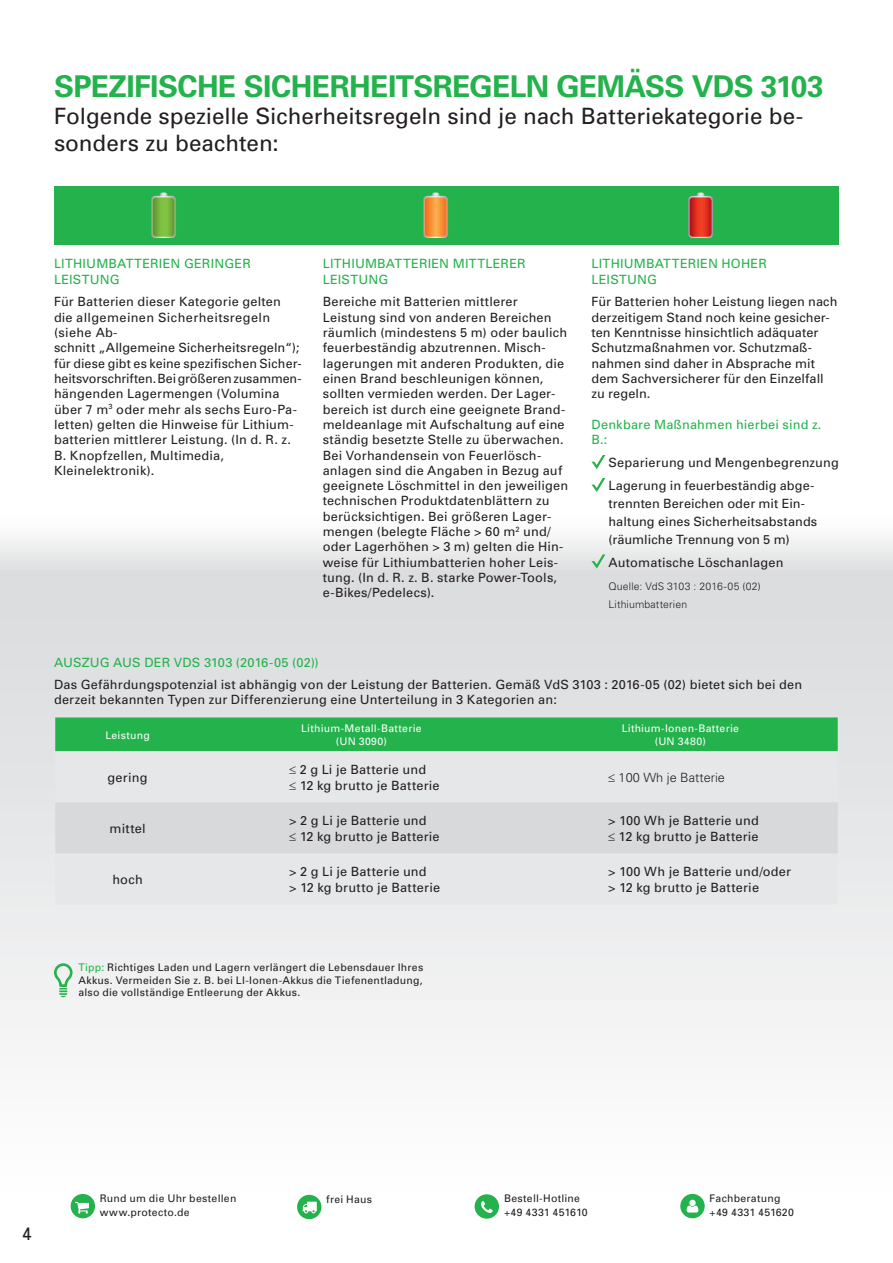
<style>
.page{position:relative;width:893px;height:1263px;background:#fff}
.page>*{position:absolute;margin:0;border:0;box-sizing:border-box;transform-origin:0 0}
.t1{font:700 30px "Univers";letter-spacing:-.02em;color:#23b24b}
.t2{font:22.5px/27px "Univers";color:#231f20}
.t3{font:18px "Univers";color:#231f20}
.t4{font:12.75px/15.3px "Univers";letter-spacing:.015em;color:#231f20}
.t5{font:12.75px/15.3px "Univers";letter-spacing:.015em;color:#23b24b}
.t6{font:300 12.75px "Univers";color:#231f20}
.t7{font:10.5px/13.5px "Univers";letter-spacing:.025em;color:#231f20}
.t8{font:10.5px/12.6px "Univers";letter-spacing:.025em;color:#fff;text-align:center}
.t9{font:300 10.5px/18px "Univers";letter-spacing:.015em;color:#231f20}
.s1{color:#23b24b}
</style>
<div class="page">
<svg style="left:0;top:539px;width:893px;height:499px"></svg>
<svg style="left:69px;top:1192px;width:28px;height:28px"></svg>
<div style="left:68px;top:1191px;width:30px;height:30px;border:3px solid #fff;border-radius:50%"></div>
<svg style="left:75px;top:1202px;width:14px;height:11px"></svg>
<svg style="left:296px;top:1193px;width:27px;height:28px"></svg>
<div style="left:294px;top:1192px;width:30px;height:30px;border:3px solid #fff;border-radius:50%"></div>
<svg style="left:302px;top:1201px;width:15px;height:12px"></svg>
<svg style="left:473px;top:1193px;width:27px;height:27px"></svg>
<div style="left:472px;top:1191px;width:30px;height:31px;border:3px solid #fff;border-radius:50%"></div>
<svg style="left:481px;top:1201px;width:12px;height:12px"></svg>
<svg style="left:679px;top:1192px;width:27px;height:28px"></svg>
<div style="left:677px;top:1191px;width:31px;height:30px;border:3px solid #fff;border-radius:50%"></div>
<svg style="left:687px;top:1200px;width:11px;height:12px"></svg>
<div style="left:54px;top:186px;width:785px;height:59px;background:#23b24b"></div>
<svg style="left:591px;top:455px;width:14px;height:14px"></svg>
<svg style="left:591px;top:478px;width:14px;height:14px"></svg>
<svg style="left:591px;top:554px;width:14px;height:14px"></svg>
<svg style="left:151px;top:193px;width:25px;height:45px"></svg>
<svg style="left:423px;top:193px;width:25px;height:45px"></svg>
<svg style="left:688px;top:193px;width:25px;height:45px"></svg>
<svg style="left:54px;top:963px;width:19px;height:34px"></svg>
<div style="left:55px;top:717px;width:783px;height:34px;background:#23b24b"></div>
<div style="left:55px;top:751px;width:783px;height:153px;background:#e6e7e9"></div>
<div style="left:55px;top:802px;width:783px;height:51px;background:#d8d9db"></div>
<h1 class="t1" style="left:54px;top:67px;width:771px">SPEZIFISCHE SICHERHEITSREGELN GEMÄSS VDS 3103</h1>
<h2 class="t2" style="left:54px;top:102px;width:751px">Folgende spezielle Sicherheitsregeln sind je nach Batteriekategorie be&shy;sonders zu beachten:</h2>
<p class="t5" style="left:54px;top:256px;width:198px">LITHIUMBATTERIEN GERINGER<br>LEISTUNG</p>
<p class="t4" style="left:54px;top:294px;width:249px">Für Batterien dieser Kategorie gelten die allgemeinen Sicherheitsregeln (siehe Ab-<br>schnitt „Allgemeine Sicherheitsregeln“); für diese gibt es keine spezifischen Sicher&shy;heitsvorschriften. Bei größeren zusammen&shy;hängenden Lagermengen (Volumina über 7 m<sup>3</sup> oder mehr als sechs Euro-Pa&shy;letten) gelten die Hinweise für Lithium&shy;batterien mittlerer Leistung. (In d. R. z.<br>B. Knopfzellen, Multimedia, Kleinelektronik).</p>
<p class="t5" style="left:323px;top:256px;width:204px">LITHIUMBATTERIEN MITTLERER<br>LEISTUNG</p>
<p class="t4" style="left:323px;top:294px;width:247px">Bereiche mit Batterien mittlerer Leistung sind von anderen Bereichen räumlich (mindestens 5 m) oder baulich feuerbeständig abzutrennen. Misch&shy;lagerungen mit anderen Produkten, die einen Brand beschleunigen können, sollten vermieden werden. Der Lager&shy;bereich ist durch eine geeignete Brand&shy;meldeanlage mit Aufschaltung auf eine ständig besetzte Stelle zu überwachen.<br>Bei Vorhandensein von Feuerlösch&shy;anlagen sind die Angaben in Bezug auf geeignete Löschmittel in den jeweiligen technischen Produktdatenblättern zu berücksichtigen. Bei größeren Lager&shy;mengen (belegte Fläche &gt; 60 m<sup>2</sup> und/ oder Lagerhöhen &gt; 3 m) gelten die Hin&shy;weise für Lithiumbatterien hoher Leis&shy;tung. (In d. R. z. B. starke Power-Tools, e-Bikes/Pedelecs).</p>
<p class="t5" style="left:591px;top:256px;width:177px">LITHIUMBATTERIEN HOHER<br>LEISTUNG</p>
<p class="t4" style="left:591px;top:294px;width:248px">Für Batterien hoher Leistung liegen nach derzeitigem Stand noch keine gesicher&shy;ten Kenntnisse hinsichtlich adäquater Schutzmaßnahmen vor. Schutzmaß&shy;nahmen sind daher in Absprache mit dem Sachversicherer für den Einzelfall zu regeln.</p>
<p class="t5" style="left:591px;top:416px;width:231px">Denkbare Maßnahmen hierbei sind z.<br>B.:</p>
<p class="t4" style="left:608px;top:451px;width:232px;line-height:23px">Separierung und Mengenbegrenzung<br>Lagerung in feuerbeständig abge-</p>
<p class="t4" style="left:608px;top:494px;width:210px;line-height:18px">trennten Bereichen oder mit Ein&shy;haltung eines Sicherheitsabstands (räumliche Trennung von 5 m)</p>
<p class="t4" style="left:608px;top:554px;width:177px">Automatische Löschanlagen</p>
<p class="t9" style="left:608px;top:576px;width:154px">Quelle: VdS 3103 : 2016-05 (02)<br>Lithiumbatterien</p>
<p class="t5" style="left:54px;top:655px;width:266px">AUSZUG AUS DER VDS 3103 (2016-05 (02))</p>
<p class="t4" style="left:54px;top:676px;width:750px">Das Gefährdungspotenzial ist abhängig von der Leistung der Batterien. Gemäß VdS 3103 : 2016-05 (02) bietet sich bei den derzeit bekannten Typen zur Differenzierung eine Unterteilung in 3 Kategorien an:</p>
<p class="t8" style="left:105px;top:728px;width:46px">Leistung</p>
<p class="t8" style="left:301px;top:722px;width:122px">Lithium-Metall-Batterie (UN 3090)</p>
<p class="t8" style="left:622px;top:722px;width:119px">Lithium-Ionen-Batterie (UN 3480)</p>
<p class="t4" style="left:108px;top:769px;width:41px">gering</p>
<p class="t4" style="left:289px;top:762px;width:152px">≤ 2 g Li je Batterie und<br>≤ 12 kg brutto je Batterie</p>
<p class="t6" style="left:608px;top:770px;width:118px">≤ 100 Wh je Batterie</p>
<p class="t4" style="left:110px;top:821px;width:38px">mittel</p>
<p class="t4" style="left:289px;top:813px;width:152px">&gt; 2 g Li je Batterie und<br>≤ 12 kg brutto je Batterie</p>
<p class="t4" style="left:608px;top:813px;width:152px">&gt; 100 Wh je Batterie und ≤ 12 kg brutto je Batterie</p>
<p class="t4" style="left:112px;top:872px;width:32px">hoch</p>
<p class="t4" style="left:289px;top:864px;width:152px">&gt; 2 g Li je Batterie und<br>&gt; 12 kg brutto je Batterie</p>
<p class="t4" style="left:608px;top:864px;width:184px">&gt; 100 Wh je Batterie und/oder &gt; 12 kg brutto je Batterie</p>
<p class="t7" style="left:78px;top:961px;width:346px;line-height:12.6px;text-align:justify"><span class="s1">Tipp:</span> Richtiges Laden und Lagern verlängert die Lebensdauer Ihres Akkus. Vermeiden Sie z. B. bei LI-Ionen-Akkus die Tiefenentladung, also die vollständige Entleerung der Akkus.</p>
<h3 class="t3" style="left:22px;top:1222px;width:12px">4</h3>
<p class="t7" style="left:100px;top:1191px;width:138px">Rund um die Uhr bestellen www.protecto.de</p>
<p class="t7" style="left:326px;top:1192px;width:47px">frei Haus</p>
<p class="t7" style="left:504px;top:1192px;width:85px">Bestell-Hotline +49 4331 451610</p>
<p class="t7" style="left:710px;top:1192px;width:86px">Fachberatung +49 4331 451620</p>
</div>
